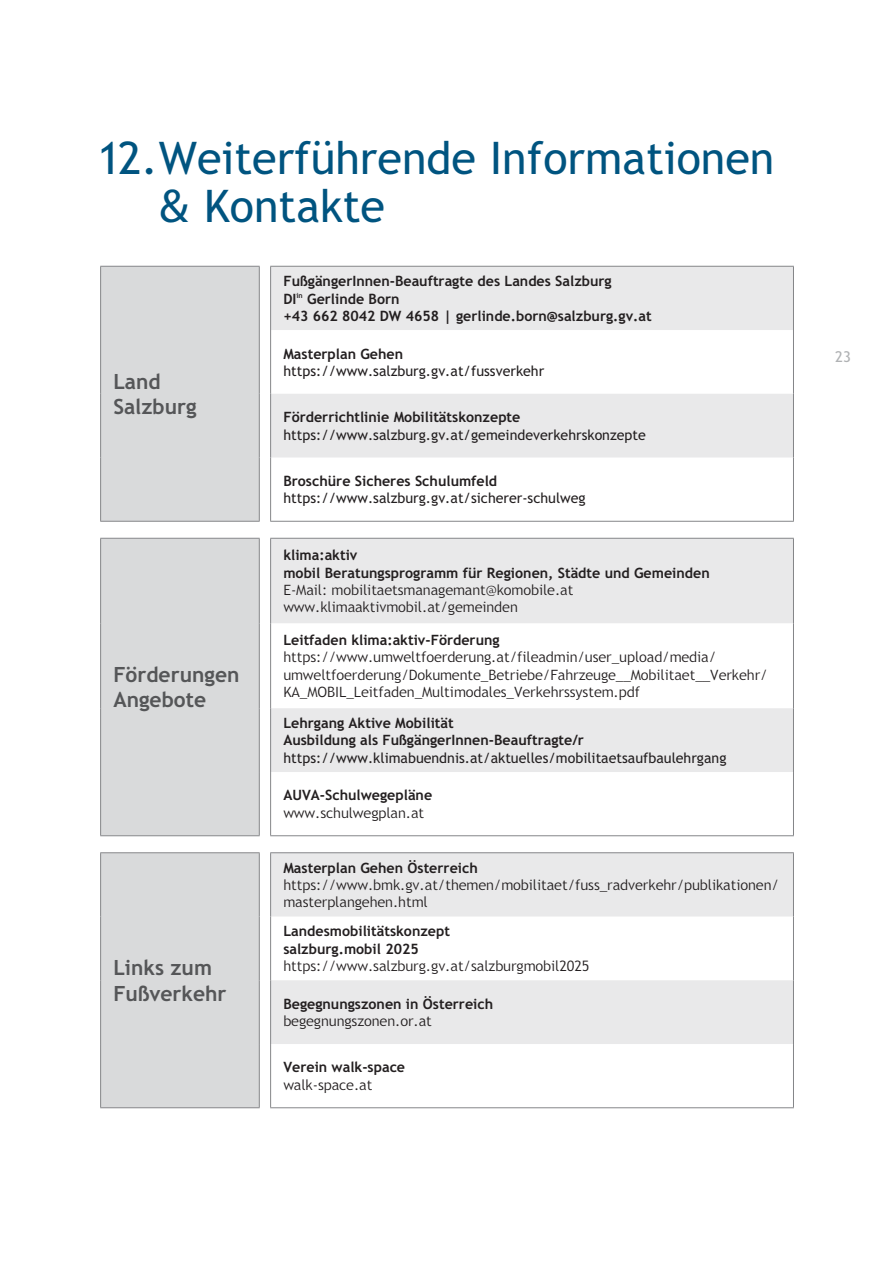
<style>
.page{position:relative;width:893px;height:1263px;background:#fff}
.page>*{position:absolute;margin:0;border:0;box-sizing:border-box;transform-origin:0 0}
.t1{font:45px/48px "Trebuchet SBG2";color:#005480}
.t2{font:700 21px/25.5px "Trebuchet SBG2";color:#555658}
.t3{font:15px "Trebuchet SBG2";color:#b0b2b4}
.t4{font:700 14.25px/17.2px "Trebuchet SBG2";color:#231f20}
.t5{font:300 14.25px/17.2px "Trebuchet SBG2";color:#231f20}
.t6{font:14.25px "Trebuchet SBG2";color:#231f20}
</style>
<div class="page">
<svg style="left:101px;top:267px;width:171px;height:840px;background:#dcddde"></svg>
<svg style="left:271px;top:267px;width:522px;height:777px;fill:#e9e9ea"></svg>
<div style="left:260px;top:519px;width:10px;height:5px;background:#fff"></div>
<div style="left:260px;top:536px;width:10px;height:5px;background:#fff"></div>
<hr style="left:260px;top:834px;width:10px;height:4px;background:#fff">
<hr style="left:260px;top:851px;width:10px;height:4px;background:#fff">
<hr style="left:270px;top:266px;width:524px;height:1px;background:#858689">
<hr style="left:793px;top:267px;width:1px;height:63px;background:#858689">
<hr style="left:793px;top:394px;width:1px;height:64px;background:#858689">
<hr style="left:793px;top:458px;width:1px;height:63px;background:#858689">
<hr style="left:793px;top:539px;width:1px;height:84px;background:#858689">
<hr style="left:793px;top:623px;width:1px;height:85px;background:#858689">
<hr style="left:793px;top:708px;width:1px;height:64px;background:#858689">
<hr style="left:793px;top:772px;width:1px;height:63px;background:#858689">
<hr style="left:793px;top:853px;width:1px;height:64px;background:#858689">
<hr style="left:793px;top:917px;width:1px;height:63px;background:#858689">
<hr style="left:793px;top:980px;width:1px;height:64px;background:#858689">
<hr style="left:793px;top:1044px;width:1px;height:63px;background:#858689">
<hr style="left:270px;top:1107px;width:524px;height:1px;background:#858689">
<hr style="left:100px;top:267px;width:1px;height:63px;background:#858689">
<hr style="left:259px;top:267px;width:1px;height:63px;background:#858689">
<hr style="left:100px;top:330px;width:1px;height:64px;background:#858689">
<hr style="left:259px;top:330px;width:1px;height:64px;background:#858689">
<hr style="left:100px;top:394px;width:1px;height:64px;background:#858689">
<hr style="left:259px;top:394px;width:1px;height:64px;background:#858689">
<hr style="left:100px;top:458px;width:1px;height:63px;background:#858689">
<hr style="left:259px;top:458px;width:1px;height:63px;background:#858689">
<hr style="left:100px;top:539px;width:1px;height:84px;background:#858689">
<hr style="left:259px;top:539px;width:1px;height:84px;background:#858689">
<hr style="left:100px;top:623px;width:1px;height:85px;background:#858689">
<hr style="left:259px;top:623px;width:1px;height:85px;background:#858689">
<hr style="left:100px;top:708px;width:1px;height:64px;background:#858689">
<hr style="left:259px;top:708px;width:1px;height:64px;background:#858689">
<hr style="left:100px;top:772px;width:1px;height:63px;background:#858689">
<hr style="left:259px;top:772px;width:1px;height:63px;background:#858689">
<hr style="left:100px;top:853px;width:1px;height:64px;background:#858689">
<hr style="left:259px;top:853px;width:1px;height:64px;background:#858689">
<hr style="left:100px;top:917px;width:1px;height:63px;background:#858689">
<hr style="left:259px;top:917px;width:1px;height:63px;background:#858689">
<hr style="left:100px;top:980px;width:1px;height:64px;background:#858689">
<hr style="left:259px;top:980px;width:1px;height:64px;background:#858689">
<hr style="left:100px;top:1044px;width:1px;height:63px;background:#858689">
<hr style="left:259px;top:1044px;width:1px;height:63px;background:#858689">
<hr style="left:270px;top:267px;width:1px;height:63px;background:#858689">
<hr style="left:270px;top:394px;width:1px;height:64px;background:#858689">
<hr style="left:270px;top:458px;width:1px;height:63px;background:#858689">
<hr style="left:270px;top:539px;width:1px;height:84px;background:#858689">
<hr style="left:270px;top:623px;width:1px;height:85px;background:#858689">
<hr style="left:270px;top:708px;width:1px;height:64px;background:#858689">
<hr style="left:270px;top:772px;width:1px;height:63px;background:#858689">
<hr style="left:270px;top:853px;width:1px;height:64px;background:#858689">
<hr style="left:270px;top:917px;width:1px;height:63px;background:#858689">
<hr style="left:270px;top:980px;width:1px;height:64px;background:#858689">
<hr style="left:270px;top:1044px;width:1px;height:63px;background:#858689">
<hr style="left:270px;top:521px;width:524px;height:1px;background:#858689">
<hr style="left:270px;top:835px;width:524px;height:1px;background:#858689">
<hr style="left:270px;top:538px;width:524px;height:1px;background:#858689">
<hr style="left:270px;top:852px;width:524px;height:1px;background:#858689">
<hr style="left:100px;top:266px;width:160px;height:1px;background:#858689">
<hr style="left:100px;top:521px;width:160px;height:1px;background:#858689">
<hr style="left:100px;top:538px;width:160px;height:1px;background:#858689">
<hr style="left:100px;top:835px;width:160px;height:1px;background:#858689">
<hr style="left:100px;top:852px;width:160px;height:1px;background:#858689">
<hr style="left:100px;top:1107px;width:160px;height:1px;background:#858689">
<hr style="left:270px;top:330px;width:1px;height:64px;background:#858689">
<hr style="left:793px;top:330px;width:1px;height:64px;background:#858689">
<h1 class="t1" style="left:159px;top:137px;width:617px;text-indent:-60px">12. Weiterführende Informationen &amp; Kontakte</h1>
<h2 class="t2" style="left:113px;top:370px;width:85px">Land<br>Salzburg</h2>
<h2 class="t2" style="left:113px;top:664px;width:128px">Förderungen<br>Angebote</h2>
<h2 class="t2" style="left:113px;top:957px;width:115px">Links zum<br>Fußverkehr</h2>
<p class="t4" style="left:283px;top:274px;width:370px">FußgängerInnen-Beauftragte des Landes Salzburg<br>DI<sup>in</sup> Gerlinde Born<br>+43 662 8042 DW 4658 | gerlinde.born@salzburg.gv.at</p>
<p class="t4" style="left:283px;top:346px;width:121px">Masterplan Gehen</p>
<p class="t6" style="left:283px;top:366px;width:262px">https://www.salzburg.gv.at/fussverkehr</p>
<p class="t4" style="left:283px;top:410px;width:239px">Förderrichtlinie Mobilitätskonzepte</p>
<p class="t6" style="left:283px;top:429px;width:364px">https://www.salzburg.gv.at/gemeindeverkehrskonzepte</p>
<p class="t4" style="left:283px;top:473px;width:215px">Broschüre Sicheres Schulumfeld</p>
<p class="t6" style="left:283px;top:493px;width:304px">https://www.salzburg.gv.at/sicherer-schulweg</p>
<p class="t4" style="left:283px;top:548px;width:428px">klima:aktiv<br>mobil Beratungsprogramm für Regionen, Städte und Gemeinden</p>
<p class="t5" style="left:283px;top:583px;width:292px">E-Mail: mobilitaetsmanagemant@komobile.at www.klimaaktivmobil.at/gemeinden</p>
<p class="t4" style="left:283px;top:633px;width:218px">Leitfaden klima:aktiv-Förderung</p>
<p class="t5" style="left:283px;top:650px;width:486px">https://www.umweltfoerderung.at/fileadmin/user_upload/media/ umweltfoerderung/Dokumente_Betriebe/Fahrzeuge__Mobilitaet__Verkehr/<br>KA_MOBIL_Leitfaden_Multimodales_Verkehrssystem.pdf</p>
<p class="t4" style="left:283px;top:716px;width:302px">Lehrgang Aktive Mobilität<br>Ausbildung als FußgängerInnen-Beauftragte/r</p>
<p class="t6" style="left:283px;top:752px;width:445px">https://www.klimabuendnis.at/aktuelles/mobilitaetsaufbaulehrgang</p>
<p class="t4" style="left:283px;top:788px;width:150px">AUVA-Schulwegepläne</p>
<p class="t5" style="left:283px;top:806px;width:142px">www.schulwegplan.at</p>
<p class="t4" style="left:283px;top:860px;width:196px">Masterplan Gehen Österreich</p>
<p class="t5" style="left:283px;top:878px;width:497px">https://www.bmk.gv.at/themen/mobilitaet/fuss_radverkehr/publikationen/ masterplangehen.html</p>
<p class="t4" style="left:283px;top:924px;width:168px">Landesmobilitätskonzept salzburg.mobil 2025</p>
<p class="t5" style="left:283px;top:959px;width:307px">https://www.salzburg.gv.at/salzburgmobil2025</p>
<p class="t4" style="left:283px;top:996px;width:211px">Begegnungszonen in Österreich</p>
<p class="t5" style="left:283px;top:1014px;width:150px">begegnungszonen.or.at</p>
<p class="t4" style="left:283px;top:1060px;width:123px">Verein walk-space</p>
<p class="t5" style="left:283px;top:1078px;width:91px">walk-space.at</p>
<p class="t3" style="left:835px;top:351px;width:17px">23</p>
</div>
